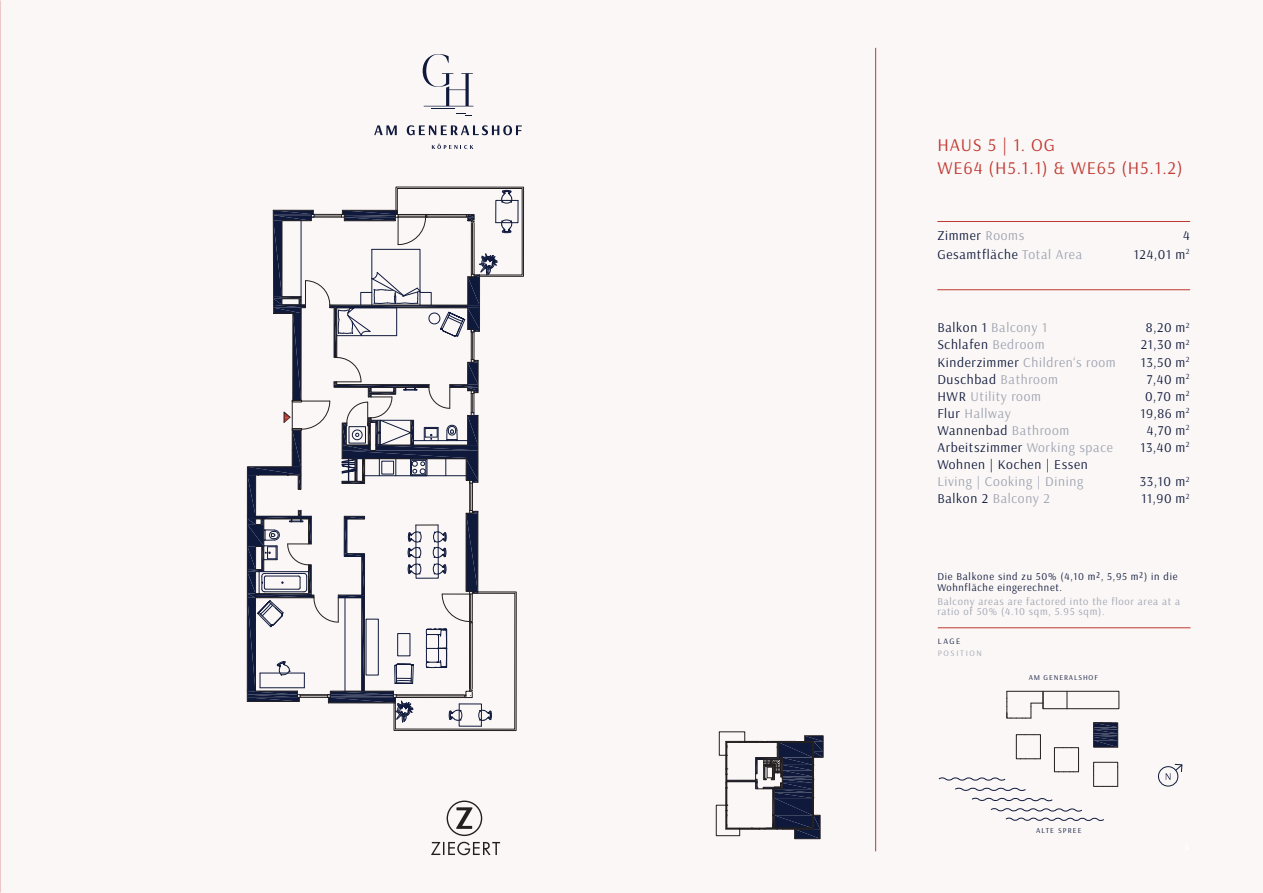
<style>
.page{position:relative;width:1263px;height:893px;background:#faf7f6}
.page>*{position:absolute;margin:0;border:0;box-sizing:border-box;transform-origin:0 0}
.H3_DE{font:18px "Arsenal";letter-spacing:.05em;color:#c03831}
.BILDUNTERSCHRIFT_DE{font:13.5px "Arsenal";letter-spacing:.05em;color:#0f193c}
.BILDUNTERSCHRIFT_DE-2{font:13.5px "Arsenal";letter-spacing:.05em;color:#9fa3b1}
.Absatzformat_1{font:13.5px "Arsenal";letter-spacing:.05em;color:#0f193c}
.BILDUNTERSCHRIFT_DE-3{font:10.5px/10.5px "Arsenal";letter-spacing:.07em;color:#9fa3b1}
.BILDUNTERSCHRIFT_DE-4{font:10.5px/10.5px "Arsenal";letter-spacing:.07em;color:#0f193c}
.t1{font:8.25px "Arsenal";letter-spacing:.2em;color:#9fa3b1}
.t2{font:8.25px "Arsenal";color:#0f193c}
.t3{font:7.5px "Arsenal";letter-spacing:.15em;color:#0f193c}
.t4{font:7.35px "Arsenal";letter-spacing:.12em;color:#0f193c}
.s1{color:#9fa3b1}
.s2{color:#0f193c}
</style>
<div class="page">
<svg style="left:431px;top:800px;width:69px;height:55px"></svg>
<svg style="left:374px;top:125px;width:23px;height:10px"></svg>
<svg style="left:407px;top:125px;width:115px;height:10px"></svg>
<svg style="left:432px;top:144px;width:41px;height:5px"></svg>
<svg style="left:423px;top:54px;width:50px;height:62px"></svg>
<div style="left:1158px;top:766px;width:20px;height:21px;border:1px solid #0f193c;border-radius:50%"></div>
<svg style="left:1166px;top:764px;width:17px;height:16px"></svg>
<hr style="left:938px;top:627px;width:252px;height:1px;background:#c03831">
<hr style="left:875px;top:48px;width:1px;height:803px;background:#c03831">
<svg style="left:247px;top:186px;width:277px;height:545px"></svg>
<svg style="left:716px;top:732px;width:107px;height:107px"></svg>
<svg style="left:938px;top:691px;width:181px;height:130px"></svg>
<hr style="left:937px;top:221px;width:253px;height:1px;background:#c03831">
<hr style="left:937px;top:289px;width:253px;height:1px;background:#c03831">
<p class="H3_DE" style="left:937px;top:134px;width:119px">HAUS 5 | 1. OG</p>
<p class="H3_DE" style="left:937px;top:157px;width:247px">WE64 (H5.1.1) &amp; WE65 (H5.1.2)</p>
<p class="Absatzformat_1" style="left:937px;top:228px;width:88px">Zimmer <span class="s1">Rooms</span></p>
<p class="Absatzformat_1" style="left:1183px;top:228px;width:8px">4</p>
<p class="Absatzformat_1" style="left:937px;top:246px;width:146px">Gesamtfläche <span class="s1">Total Area</span></p>
<p class="Absatzformat_1" style="left:1134px;top:246px;width:57px">124,01 m<sup>2</sup></p>
<p class="BILDUNTERSCHRIFT_DE-2" style="left:937px;top:320px;width:111px"><span class="s2">Balkon 1</span> Balcony 1</p>
<p class="BILDUNTERSCHRIFT_DE" style="left:1146px;top:320px;width:45px">8,20 m<sup>2</sup></p>
<p class="BILDUNTERSCHRIFT_DE" style="left:937px;top:337px;width:109px">Schlafen <span class="s1">Bedroom</span></p>
<p class="BILDUNTERSCHRIFT_DE" style="left:1141px;top:337px;width:50px">21,30 m<sup>2</sup></p>
<p class="BILDUNTERSCHRIFT_DE-2" style="left:937px;top:354px;width:180px"><span class="s2">Kinderzimmer</span> Children‘s room</p>
<p class="BILDUNTERSCHRIFT_DE" style="left:1141px;top:354px;width:50px">13,50 m<sup>2</sup></p>
<p class="BILDUNTERSCHRIFT_DE" style="left:937px;top:371px;width:122px">Duschbad <span class="s1">Bathroom</span></p>
<p class="BILDUNTERSCHRIFT_DE" style="left:1147px;top:371px;width:44px">7,40 m<sup>2</sup></p>
<p class="BILDUNTERSCHRIFT_DE-2" style="left:937px;top:388px;width:105px"><span class="s2">HWR</span> Utility room</p>
<p class="BILDUNTERSCHRIFT_DE" style="left:1145px;top:388px;width:46px">0,70 m<sup>2</sup></p>
<p class="BILDUNTERSCHRIFT_DE-2" style="left:937px;top:405px;width:75px"><span class="s2">Flur</span> Hallway</p>
<p class="BILDUNTERSCHRIFT_DE" style="left:1140px;top:405px;width:51px">19,86 m<sup>2</sup></p>
<p class="BILDUNTERSCHRIFT_DE" style="left:937px;top:422px;width:133px">Wannenbad <span class="s1">Bathroom</span></p>
<p class="BILDUNTERSCHRIFT_DE" style="left:1147px;top:422px;width:44px">4,70 m<sup>2</sup></p>
<p class="BILDUNTERSCHRIFT_DE" style="left:937px;top:439px;width:177px">Arbeitszimmer <span class="s1">Working space</span></p>
<p class="BILDUNTERSCHRIFT_DE" style="left:1140px;top:439px;width:51px">13,40 m<sup>2</sup></p>
<p class="BILDUNTERSCHRIFT_DE" style="left:937px;top:456px;width:152px">Wohnen | Kochen | Essen</p>
<p class="BILDUNTERSCHRIFT_DE-2" style="left:937px;top:473px;width:147px">Living | Cooking | Dining</p>
<p class="BILDUNTERSCHRIFT_DE" style="left:1140px;top:473px;width:51px">33,10 m<sup>2</sup></p>
<p class="BILDUNTERSCHRIFT_DE-2" style="left:937px;top:490px;width:114px"><span class="s2">Balkon 2</span> Balcony 2</p>
<p class="BILDUNTERSCHRIFT_DE" style="left:1141px;top:490px;width:50px">11,90 m<sup>2</sup></p>
<p class="BILDUNTERSCHRIFT_DE-4" style="left:937px;top:572px;width:242px">Die Balkone sind zu 50% (4,10 m², 5,95 m²) in die<br>Wohnfläche eingerechnet.</p>
<p class="BILDUNTERSCHRIFT_DE-3" style="left:937px;top:596px;width:244px">Balcony areas are factored into the floor area at a ratio of 50% (4.10 sqm, 5.95 sqm).</p>
<p class="t2" style="left:938px;top:636px;width:24px">LAGE</p>
<p class="t1" style="left:938px;top:648px;width:46px">POSITION</p>
<p class="t4" style="left:1029px;top:673px;width:71px">AM GENERALSHOF</p>
<p class="t3" style="left:1036px;top:826px;width:47px">ALTE SPREE</p>
</div>
